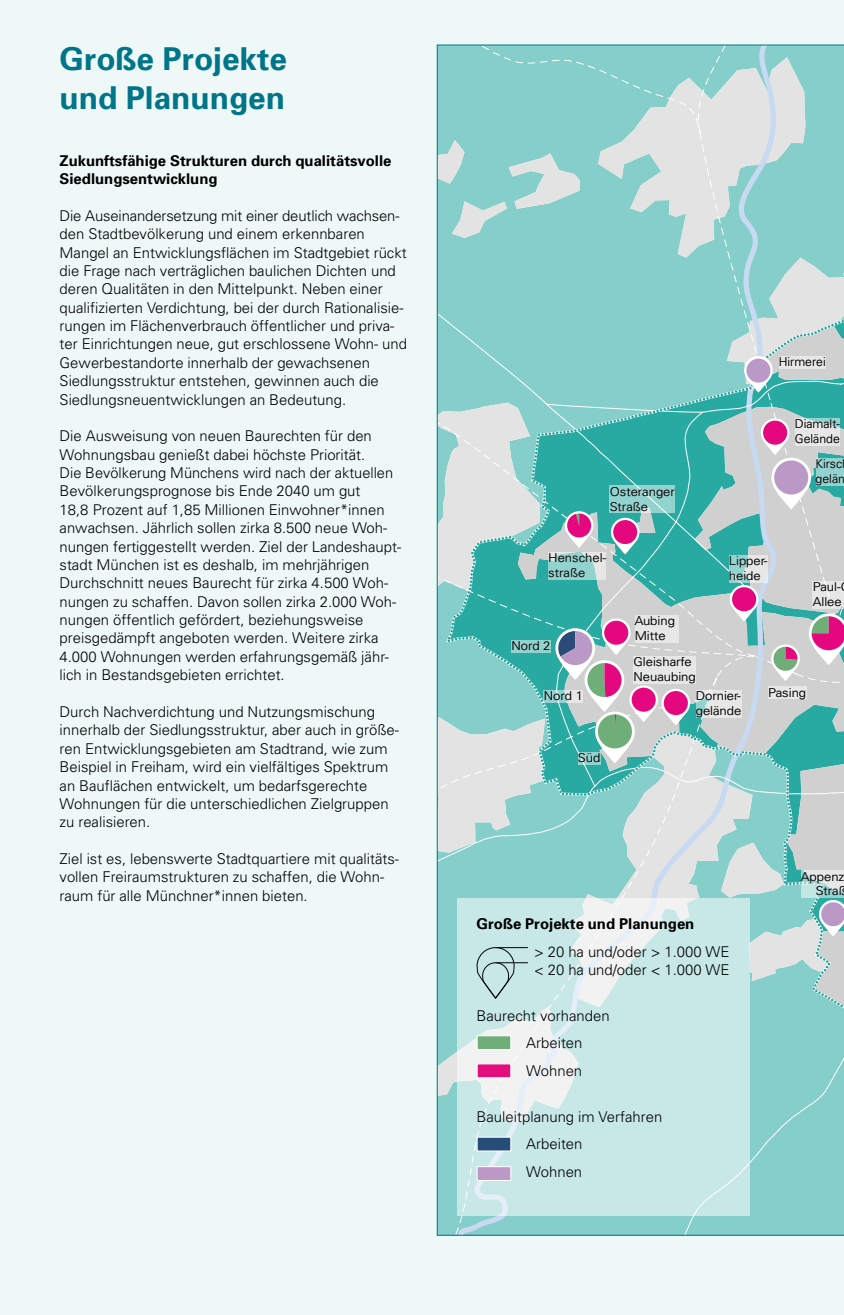
<style>
.page{position:relative;width:844px;height:1315px;background:#fff}
.page>*{position:absolute;margin:0;border:0;box-sizing:border-box;transform-origin:0 0}
.t1{font:700 31.5px/38.5px "Univers";color:#007589}
.t2{font:300 14.88px/18.4px "Univers";color:#000}
.t3{font:700 14.88px/18.4px "Univers";color:#000}
.t4{font:300 12.25px/14.7px "Univers LT Pro 45";color:#010202;scale:1.06 1}
.t5{font:300 12.25px/14.7px "Univers LT Pro 45";color:#010202}
</style>
<div class="page">
<div style="left:0;top:0;width:843px;height:1315px;background:#edf8f7"></div>
<svg style="left:437px;top:45px;width:406px;height:1190px;background:#98cbca"></svg>
<svg style="left:456px;top:898px;width:293px;height:317px;fill:#c7e8e7"></svg>
<div style="left:476px;top:1063px;width:35px;height:15px;background:#e40d7e;border:1px solid #fff"></div>
<div style="left:476px;top:1136px;width:35px;height:15px;background:#264c78;border:1px solid #fff"></div>
<div style="left:476px;top:1166px;width:35px;height:15px;background:#bb98c6;border:1px solid #fff"></div>
<div style="left:476px;top:1035px;width:35px;height:15px;background:#6fad79;border:1px solid #fff"></div>
<svg style="left:476px;top:947px;width:38px;height:51px;background:#b3d0d0"></svg>
<hr style="left:495px;top:947px;width:32px;height:1px;background:#020203">
<hr style="left:495px;top:962px;width:32px;height:1px;background:#020203">
<h1 class="t1" style="left:60px;top:39px;width:229px">Große Projekte und Planungen</h1>
<p class="t3" style="left:60px;top:151px;width:333px">Zukunftsfähige Strukturen durch qualitätsvolle<br>Siedlungsentwicklung</p>
<p class="t2" style="left:60px;top:206px;width:349px">Die Auseinandersetzung mit einer deutlich wachsen&shy;den Stadtbevölkerung und einem erkennbaren Mangel an Entwicklungsflächen im Stadtgebiet rückt die Frage nach verträglichen baulichen Dichten und deren Qualitäten in den Mittelpunkt. Neben einer qualifizierten Verdichtung, bei der durch Rationalisie&shy;rungen im Flächenverbrauch öffentlicher und priva&shy;ter Einrichtungen neue, gut erschlossene Wohn- und Gewerbestandorte innerhalb der gewachsenen Siedlungsstruktur entstehen, gewinnen auch die Siedlungsneuentwicklungen an Bedeutung.</p>
<p class="t2" style="left:60px;top:426px;width:343px">Die Ausweisung von neuen Baurechten für den Wohnungsbau genießt dabei höchste Priorität.<br>Die Bevölkerung Münchens wird nach der aktuellen Bevölkerungsprognose bis Ende 2040 um gut<br>18,8 Prozent auf 1,85 Millionen Einwohner*innen anwachsen. Jährlich sollen zirka 8.500 neue Woh&shy;nungen fertiggestellt werden. Ziel der Landeshaupt&shy;stadt München ist es deshalb, im mehrjährigen Durchschnitt neues Baurecht für zirka 4.500 Woh&shy;nungen zu schaffen. Davon sollen zirka 2.000 Woh&shy;nungen öffentlich gefördert, beziehungsweise preisgedämpft angeboten werden. Weitere zirka 4.000 Wohnungen werden erfahrungsgemäß jähr&shy;lich in Bestandsgebieten errichtet.</p>
<p class="t2" style="left:60px;top:702px;width:341px">Durch Nachverdichtung und Nutzungsmischung innerhalb der Siedlungsstruktur, aber auch in größe&shy;ren Entwicklungsgebieten am Stadtrand, wie zum Beispiel in Freiham, wird ein vielfältiges Spektrum an Bauflächen entwickelt, um bedarfsgerechte Wohnungen für die unterschiedlichen Zielgruppen zu realisieren.</p>
<p class="t2" style="left:60px;top:849px;width:341px">Ziel ist es, lebenswerte Stadtquartiere mit qualitäts&shy;vollen Freiraumstrukturen zu schaffen, die Wohn&shy;raum für alle Münchner*innen bieten.</p>
<p class="t4" style="left:609px;top:484px;width:63px">Osteranger<br>Straße</p>
<p class="t4" style="left:548px;top:550px;width:56px">Henschel&shy;straße</p>
<p class="t4" style="left:511px;top:638px;width:38px">Nord 2</p>
<p class="t4" style="left:634px;top:613px;width:39px">Aubing<br>Mitte</p>
<p class="t4" style="left:633px;top:654px;width:60px">Gleisharfe<br>Neuaubing</p>
<p class="t5" style="left:778px;top:354px;width:48px">Hirmerei</p>
<p class="t5" style="left:794px;top:417px;width:46px">Diamalt-<br>Gelände</p>
<p class="t5" style="left:815px;top:456px;width:31px">Kirsc gelän</p>
<p class="t4" style="left:728px;top:554px;width:38px">Lipper&shy;heide</p>
<p class="t4" style="left:812px;top:579px;width:29px">Paul-<br>Allee</p>
<p class="t4" style="left:543px;top:688px;width:38px">Nord 1</p>
<p class="t4" style="left:577px;top:750px;width:23px">Süd</p>
<p class="t4" style="left:695px;top:688px;width:45px">Dornier&shy;gelände</p>
<p class="t4" style="left:768px;top:685px;width:37px">Pasing</p>
<p class="t3" style="left:476px;top:914px;width:219px">Große Projekte und Planungen</p>
<p class="t2" style="left:534px;top:941px;width:197px">&gt; 20 ha und/oder &gt; 1.000 WE &lt; 20 ha und/oder &lt; 1.000 WE</p>
<p class="t2" style="left:526px;top:1001px;width:85px;line-height:27.7px;text-indent:-50px">Baurecht vorhanden<br>Arbeiten<br>Wohnen</p>
<p class="t2" style="left:526px;top:1102px;width:137px;line-height:27.7px;text-indent:-50px">Bauleitplanung im Verfahren<br>Arbeiten<br>Wohnen</p>
<p class="t4" style="left:800px;top:869px;width:45px;text-align:right">Appenz<br>Straß</p>
</div>
